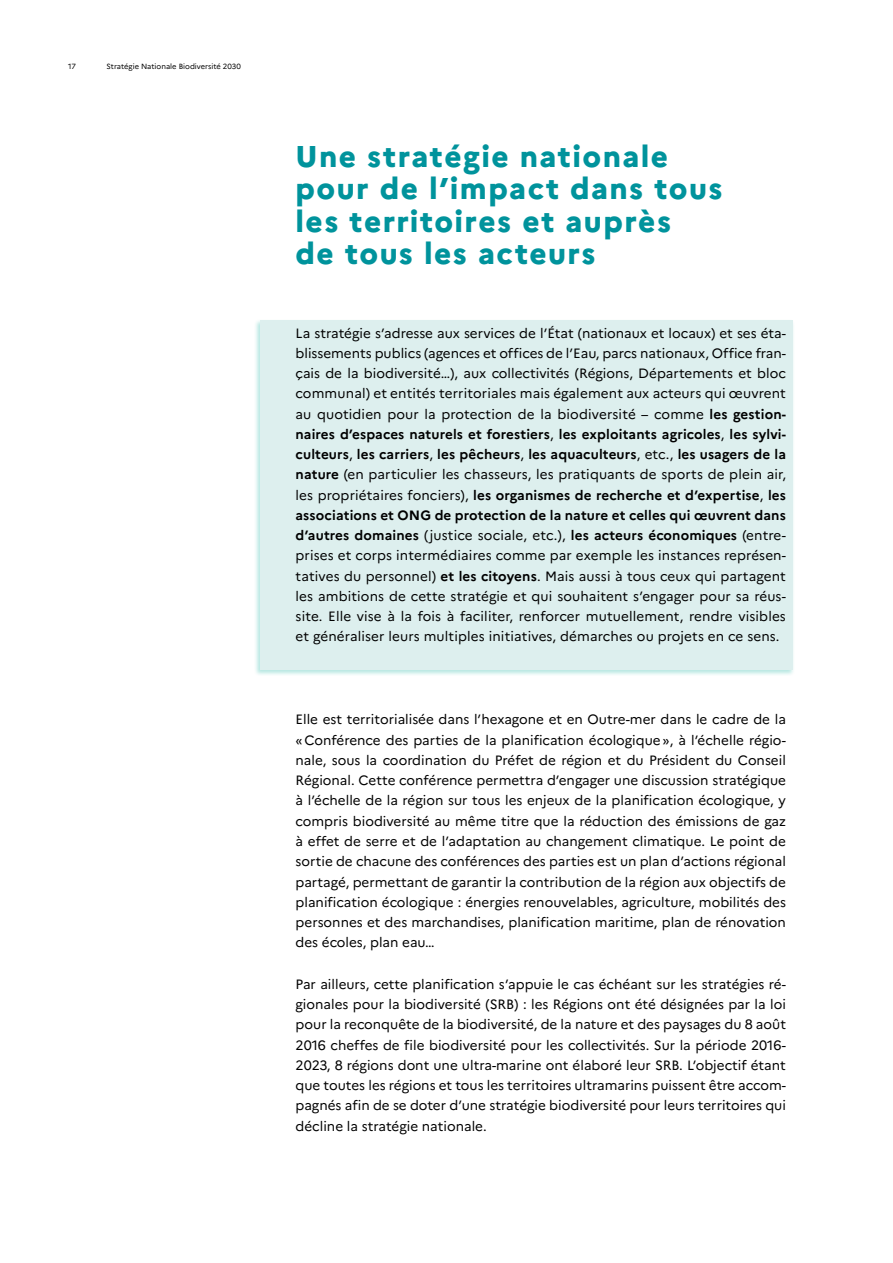
<style>
.page{position:relative;width:893px;height:1263px;background:#fff}
.page>*{position:absolute;margin:0;border:0;box-sizing:border-box;transform-origin:0 0}
.t1{font:800 30px/32.4px "Marianne";letter-spacing:.05em;color:#00939c}
.t2{font:13.5px/20.2px "Marianne";color:#000;text-align:justify}
.t3{font:7.5px "Marianne";color:#000}
.s1{font-weight:700}
</style>
<div class="page">
<div style="left:254px;top:319px;width:540px;height:357px;background:#0eb09d;opacity:.3"></div>
<div style="left:260px;top:321px;width:533px;height:349px;background:#ddefee"></div>
<p class="t3" style="left:68px;top:61px;width:9px">17</p>
<p class="t3" style="left:107px;top:61px;width:136px">Stratégie Nationale Biodiversité 2030</p>
<h1 class="t1" style="left:296px;top:138px;width:428px">Une stratégie nationale pour de l’impact dans tous les territoires et auprès<br>de tous les acteurs</h1>
<p class="t2" style="left:296px;top:322px;width:492px">La stratégie s’adresse aux services de l’État (nationaux et locaux) et ses éta&shy;blissements publics (agences et offices de l’Eau, parcs nationaux, Office fran&shy;çais de la biodiversité…), aux collectivités (Régions, Départements et bloc communal) et entités territoriales mais également aux acteurs qui œuvrent au quotidien pour la protection de la biodiversité – comme <span class="s1">les gestion&shy;naires d’espaces naturels et forestiers</span>, <span class="s1">les exploitants agricoles</span>, <span class="s1">les sylvi&shy;culteurs</span>, <span class="s1">les carriers</span>, <span class="s1">les pêcheurs</span>, <span class="s1">les aquaculteurs</span>, etc., <span class="s1">les usagers de la nature</span> (en particulier les chasseurs, les pratiquants de sports de plein air, les propriétaires fonciers), <span class="s1">les organismes de recherche et d’expertise</span>, <span class="s1">les associations et ONG de protection de la nature et celles qui œuvrent dans d’autres domaines</span> (justice sociale, etc.), <span class="s1">les acteurs économiques</span> (entre&shy;prises et corps intermédiaires comme par exemple les instances représen&shy;tatives du personnel) <span class="s1">et les citoyens</span>. Mais aussi à tous ceux qui partagent les ambitions de cette stratégie et qui souhaitent s’engager pour sa réus&shy;site. Elle vise à la fois à faciliter, renforcer mutuellement, rendre visibles et généraliser leurs multiples initiatives, démarches ou projets en ce sens.</p>
<p class="t2" style="left:296px;top:708px;width:492px">Elle est territorialisée dans l’hexagone et en Outre-mer dans le cadre de la « Conférence des parties de la planification écologique », à l’échelle régio&shy;nale, sous la coordination du Préfet de région et du Président du Conseil Régional. Cette conférence permettra d’engager une discussion stratégique à l’échelle de la région sur tous les enjeux de la planification écologique, y compris biodiversité au même titre que la réduction des émissions de gaz à effet de serre et de l’adaptation au changement climatique. Le point de sortie de chacune des conférences des parties est un plan d’actions régional partagé, permettant de garantir la contribution de la région aux objectifs de planification écologique : énergies renouvelables, agriculture, mobilités des personnes et des marchandises, planification maritime, plan de rénovation des écoles, plan eau…</p>
<p class="t2" style="left:296px;top:973px;width:492px">Par ailleurs, cette planification s’appuie le cas échéant sur les stratégies ré&shy;gionales pour la biodiversité (SRB) : les Régions ont été désignées par la loi pour la reconquête de la biodiversité, de la nature et des paysages du 8 août 2016 cheffes de file biodiversité pour les collectivités. Sur la période 2016- 2023, 8 régions dont une ultra-marine ont élaboré leur SRB. L’objectif étant que toutes les régions et tous les territoires ultramarins puissent être accom&shy;pagnés afin de se doter d’une stratégie biodiversité pour leurs territoires qui décline la stratégie nationale.</p>
</div>
